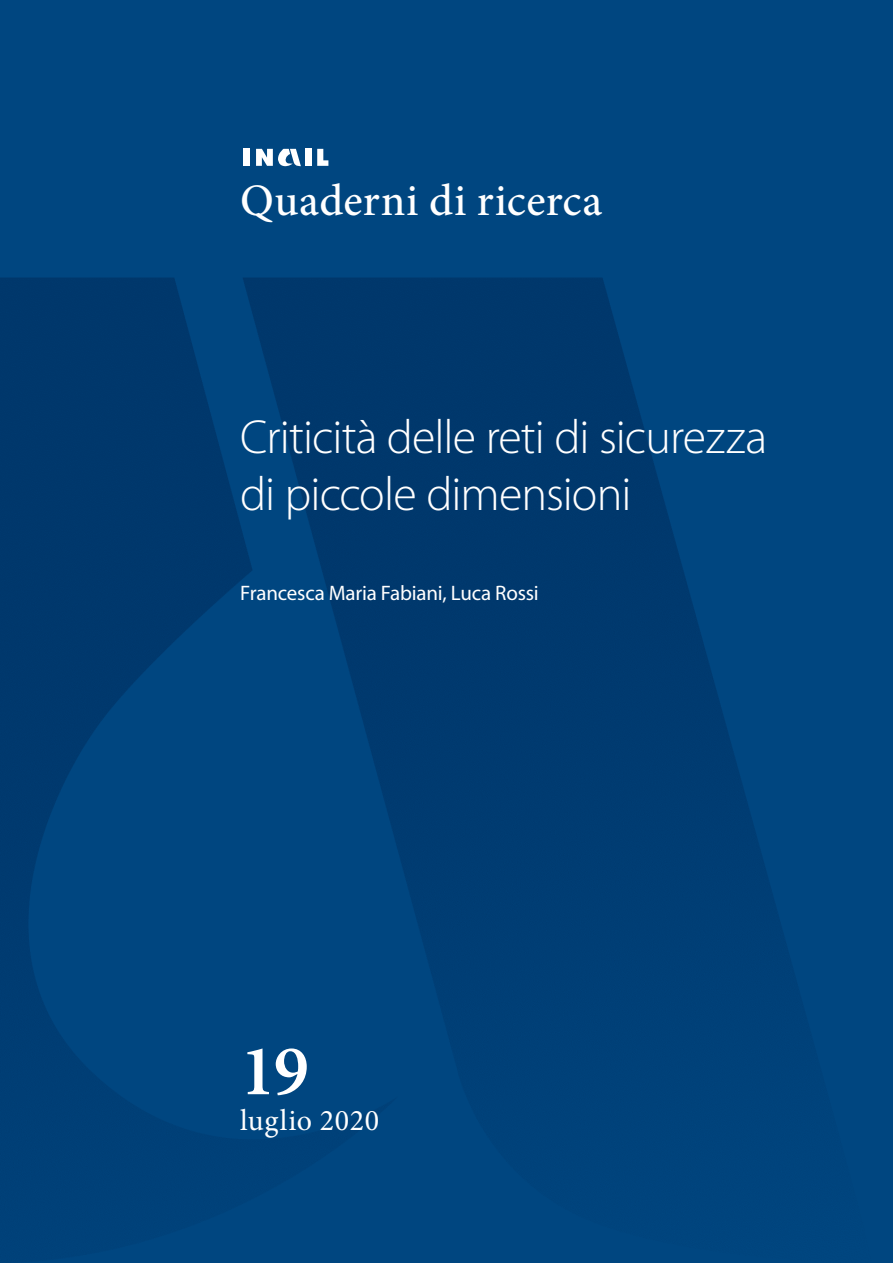
<style>
.page{position:relative;width:893px;height:1263px;background:#004680}
.page>*{position:absolute;margin:0;border:0;box-sizing:border-box;transform-origin:0 0}
.t1{font:600 72px "Minion Pro";color:#fff}
.t2{font:300 48px/57px "Myriad Pro";letter-spacing:-.02em;color:#fff}
.t3{font:500 45px "Minion Pro";letter-spacing:.015em;color:#fff}
.t4{font:30px "Minion Pro";letter-spacing:.025em;color:#fff}
.t5{font:21px "Myriad Pro";letter-spacing:-.01em;color:#fff}
</style>
<div class="page">
<img style="left:0;top:148px;width:794px;height:1045px">
<div style="left:243px;top:149px;width:6px;height:17px;background:#fff"></div>
<div style="left:305px;top:149px;width:6px;height:17px;background:#fff"></div>
<svg style="left:317px;top:149px;width:11px;height:17px"></svg>
<svg style="left:256px;top:149px;width:45px;height:17px"></svg>
<p class="t3" style="left:240px;top:182px;width:364px">Quaderni di ricerca</p>
<p class="t2" style="left:240px;top:412px;width:528px">Criticità delle reti di sicurezza di piccole dimensioni</p>
<p class="t5" style="left:240px;top:585px;width:300px">Francesca Maria Fabiani, Luca Rossi</p>
<h1 class="t1" style="left:240px;top:1042px;width:70px">19</h1>
<p class="t4" style="left:240px;top:1109px;width:141px">luglio 2020</p>
</div>
